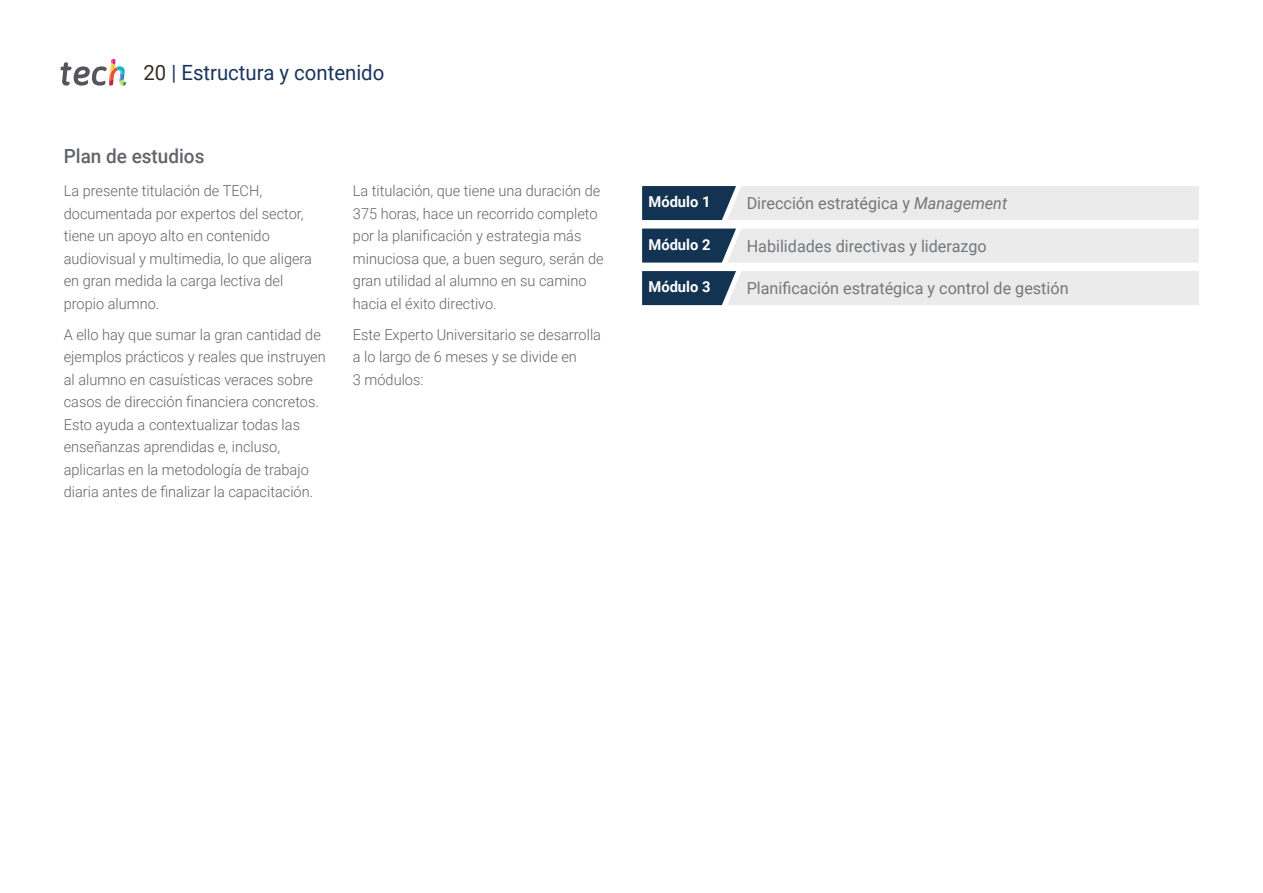
<style>
.page{position:relative;width:1263px;height:893px;background:#fff}
.page>*{position:absolute;margin:0;border:0;box-sizing:border-box;transform-origin:0 0}
.t1{font:21px "Roboto";color:#1a355c}
.t2{font:500 19.5px "Roboto";color:#61646a}
.t3{font:16.5px "Roboto";color:#74777b}
.t4{font:300 15px/22.5px "Roboto";color:#61646a}
.t5{font:700 15px "Roboto";color:#fff}
.s1{color:#312e20}
.s2{font-style:italic}
</style>
<div class="page">
<svg style="left:61px;top:59px;width:65px;height:27px"></svg>
<svg style="left:642px;top:186px;width:557px;height:34px;background:#c8ced2"></svg>
<svg style="left:642px;top:271px;width:557px;height:34px;background:#c8ced2"></svg>
<svg style="left:642px;top:229px;width:557px;height:34px;background:#c9cfd3"></svg>
<h1 class="t1" style="left:144px;top:57px;width:242px"><span class="s1">20</span> | Estructura y contenido</h1>
<h2 class="t2" style="left:64px;top:143px;width:142px">Plan de estudios</h2>
<p class="t4" style="left:64px;top:179px;width:250px">La presente titulación de TECH, documentada por expertos del sector, tiene un apoyo alto en contenido audiovisual y multimedia, lo que aligera en gran medida la carga lectiva del propio alumno.</p>
<p class="t4" style="left:64px;top:323px;width:263px">A ello hay que sumar la gran cantidad de ejemplos prácticos y reales que instruyen al alumno en casuísticas veraces sobre casos de dirección financiera concretos.<br>Esto ayuda a contextualizar todas las enseñanzas aprendidas e, incluso, aplicarlas en la metodología de trabajo diaria antes de finalizar la capacitación.</p>
<p class="t4" style="left:353px;top:179px;width:252px">La titulación, que tiene una duración de 375 horas, hace un recorrido completo por la planificación y estrategia más minuciosa que, a buen seguro, serán de gran utilidad al alumno en su camino hacia el éxito directivo.</p>
<p class="t4" style="left:353px;top:323px;width:250px">Este Experto Universitario se desarrolla a lo largo de 6 meses y se divide en<br>3 módulos:</p>
<p class="t5" style="left:648px;top:192px;width:63px">Módulo 1</p>
<p class="t3" style="left:747px;top:192px;width:262px">Dirección estratégica y <span class="s2">Management</span></p>
<p class="t5" style="left:648px;top:234px;width:63px">Módulo 2</p>
<p class="t5" style="left:648px;top:277px;width:63px">Módulo 3</p>
<p class="t3" style="left:747px;top:234px;width:241px">Habilidades directivas y liderazgo</p>
<p class="t3" style="left:747px;top:277px;width:323px">Planificación estratégica y control de gestión</p>
</div>
